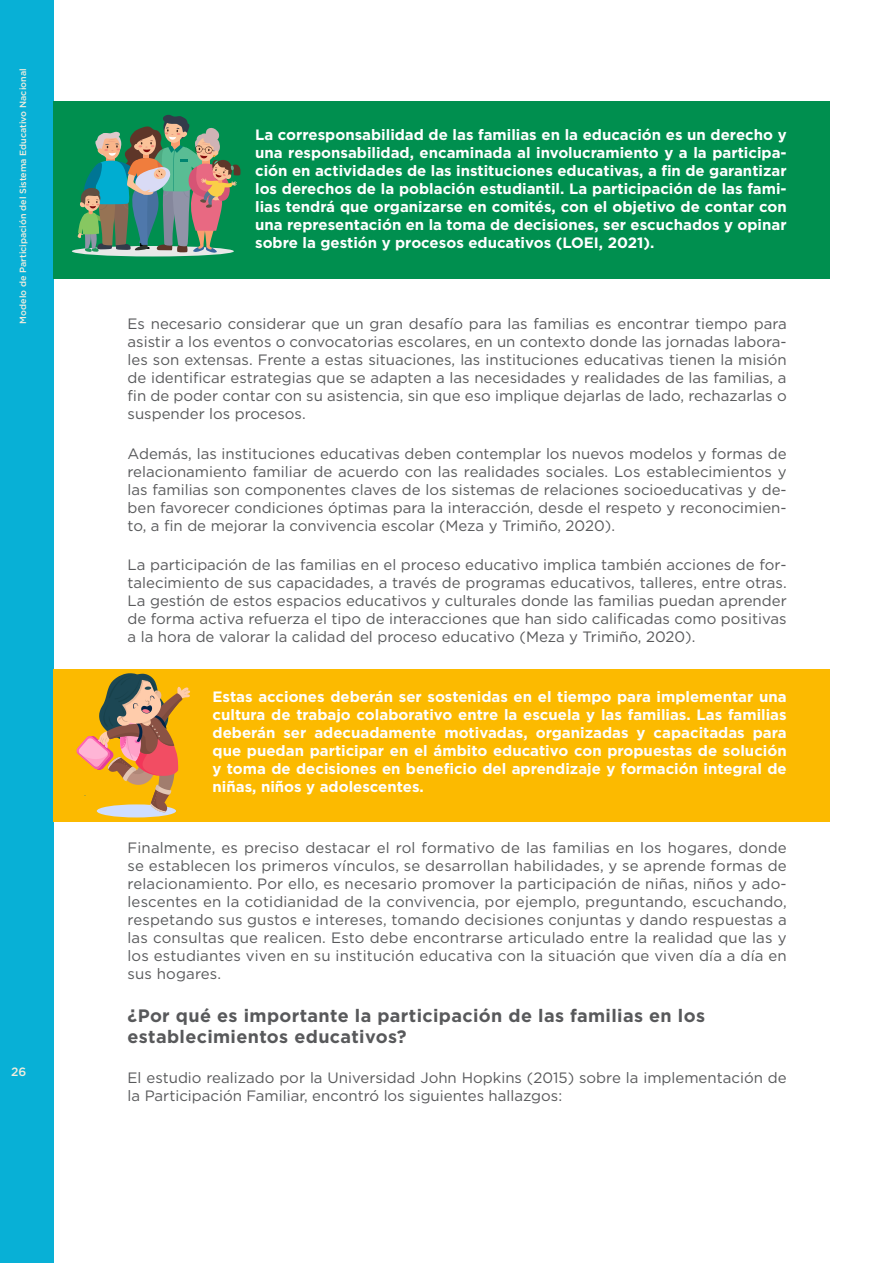
<style>
.page{position:relative;width:893px;height:1263px;background:#fff}
.page>*{position:absolute;margin:0;border:0;box-sizing:border-box;transform-origin:0 0}
.t1{font:700 18px/21.6px "Gotham";letter-spacing:.02em;color:#58595b}
.t2{font:15px/18px "Gotham";color:#58595b;text-align:justify}
.t3{font:700 15px/18px "Gotham";color:#fff;text-align:justify}
.t4{font:500 12px "Gotham";color:#f2edde}
.t5{font:500 9px "Gotham";color:#f2edde}
</style>
<div class="page">
<div style="left:0;top:0;width:53px;height:1263px;background:#08b0d6"></div>
<div style="left:53px;top:101px;width:776px;height:177px;background:#008f4f"></div>
<div style="left:53px;top:669px;width:776px;height:152px;background:#fcba00"></div>
<div style="left:72px;top:246px;width:162px;height:10px;background:#e8e8e8;border-radius:50%"></div>
<svg style="left:78px;top:114px;width:163px;height:139px"></svg>
<div style="left:97px;top:804px;width:79px;height:13px;background:#cfdeff;border-radius:50%"></div>
<svg style="left:76px;top:673px;width:114px;height:139px"></svg>
<p class="t5" style="left:17px;top:324px;width:257px;rotate:-90deg">Modelo de Participación del Sistema Educativo Nacional</p>
<p class="t4" style="left:11px;top:1063px;width:17px">26</p>
<p class="t3" style="left:255px;top:125px;width:533px">La corresponsabilidad de las familias en la educación es un derecho y una responsabilidad, encaminada al involucramiento y a la participa&shy;ción en actividades de las instituciones educativas, a fin de garantizar los derechos de la población estudiantil. La participación de las fami&shy;lias tendrá que organizarse en comités, con el objetivo de contar con una representación en la toma de decisiones, ser escuchados y opinar sobre la gestión y procesos educativos (LOEI, 2021).</p>
<p class="t2" style="left:128px;top:315px;width:661px">Es necesario considerar que un gran desafío para las familias es encontrar tiempo para asistir a los eventos o convocatorias escolares, en un contexto donde las jornadas labora&shy;les son extensas. Frente a estas situaciones, las instituciones educativas tienen la misión de identificar estrategias que se adapten a las necesidades y realidades de las familias, a fin de poder contar con su asistencia, sin que eso implique dejarlas de lado, rechazarlas o suspender los procesos.</p>
<p class="t2" style="left:128px;top:444px;width:661px">Además, las instituciones educativas deben contemplar los nuevos modelos y formas de relacionamiento familiar de acuerdo con las realidades sociales. Los establecimientos y las familias son componentes claves de los sistemas de relaciones socioeducativas y de&shy;ben favorecer condiciones óptimas para la interacción, desde el respeto y reconocimien&shy;to, a fin de mejorar la convivencia escolar (Meza y Trimiño, 2020).</p>
<p class="t2" style="left:128px;top:555px;width:661px">La participación de las familias en el proceso educativo implica también acciones de for&shy;talecimiento de sus capacidades, a través de programas educativos, talleres, entre otras.<br>La gestión de estos espacios educativos y culturales donde las familias puedan aprender de forma activa refuerza el tipo de interacciones que han sido calificadas como positivas a la hora de valorar la calidad del proceso educativo (Meza y Trimiño, 2020).</p>
<p class="t3" style="left:213px;top:688px;width:576px">Estas acciones deberán ser sostenidas en el tiempo para implementar una cultura de trabajo colaborativo entre la escuela y las familias. Las familias deberán ser adecuadamente motivadas, organizadas y capacitadas para que puedan participar en el ámbito educativo con propuestas de solución y toma de decisiones en beneficio del aprendizaje y formación integral de niñas, niños y adolescentes.</p>
<p class="t2" style="left:128px;top:838px;width:661px">Finalmente, es preciso destacar el rol formativo de las familias en los hogares, donde se establecen los primeros vínculos, se desarrollan habilidades, y se aprende formas de relacionamiento. Por ello, es necesario promover la participación de niñas, niños y ado&shy;lescentes en la cotidianidad de la convivencia, por ejemplo, preguntando, escuchando, respetando sus gustos e intereses, tomando decisiones conjuntas y dando respuestas a las consultas que realicen. Esto debe encontrarse articulado entre la realidad que las y los estudiantes viven en su institución educativa con la situación que viven día a día en sus hogares.</p>
<p class="t1" style="left:128px;top:1004px;width:579px">¿Por qué es importante la participación de las familias en los establecimientos educativos?</p>
<p class="t2" style="left:128px;top:1068px;width:661px">El estudio realizado por la Universidad John Hopkins (2015) sobre la implementación de la Participación Familiar, encontró los siguientes hallazgos:</p>
</div>
